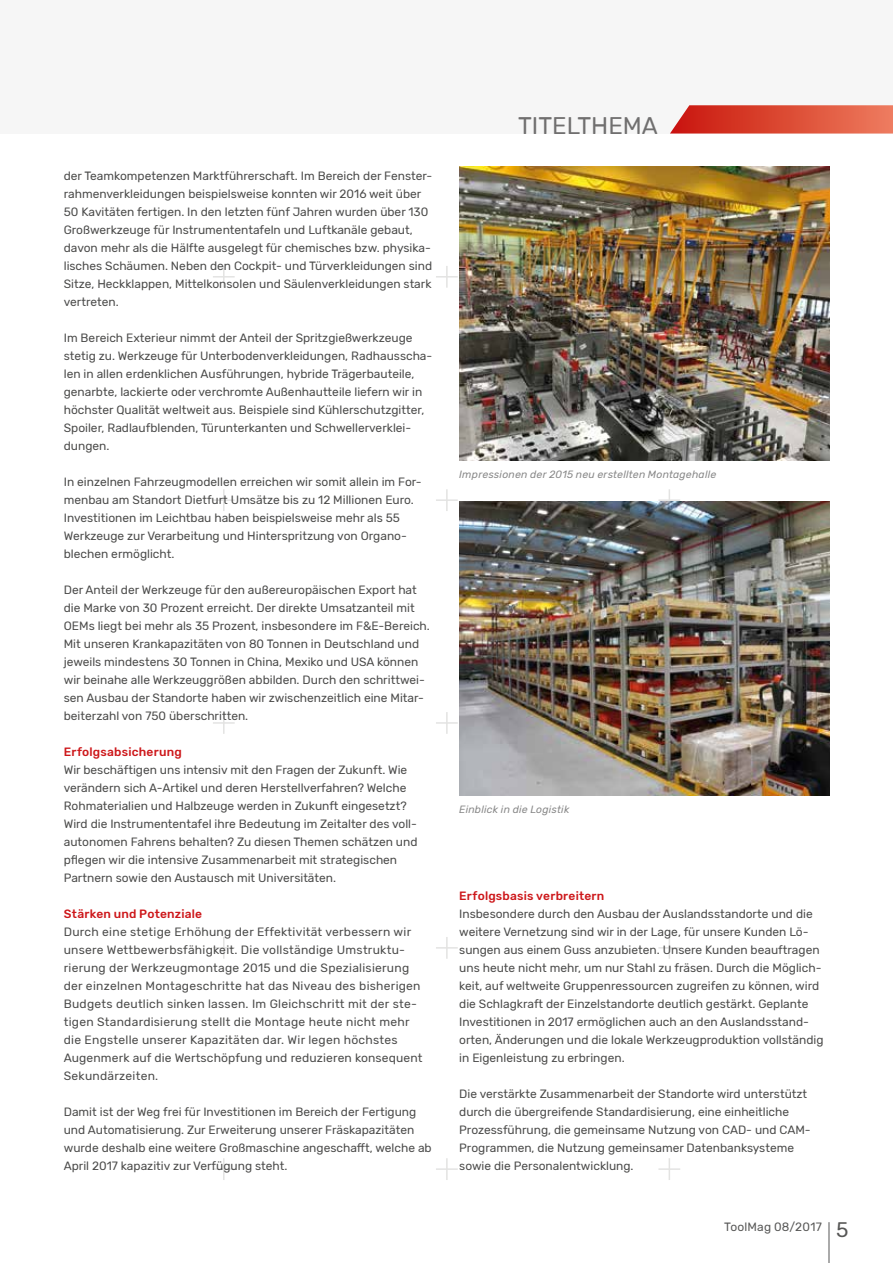
<style>
.page{position:relative;width:893px;height:1263px;background:#fff}
.page>*{position:absolute;margin:0;border:0;box-sizing:border-box;transform-origin:0 0}
.t1{font:24px "Rubik";color:#706f6f}
.t2{font:12px/18px "Rubik";color:#4a4a49}
.t3{font:12px/18px "Rubik";letter-spacing:.02em;color:#4a4a49}
.t4{font:500 12px "Rubik";letter-spacing:.015em;color:#cd171a}
.t5{font:12px "Rubik";letter-spacing:.015em;color:#575756}
.t6{font:italic 10.5px "Rubik";letter-spacing:.02em;color:#878787}
.s1{font-size:21px}
</style>
<div class="page">
<hr style="left:223px;top:489px;width:2px;height:22px;background:#e3e3e2">
<hr style="left:213px;top:499px;width:22px;height:2px;background:#e3e3e2">
<hr style="left:223px;top:266px;width:2px;height:22px;background:#e3e3e2">
<hr style="left:213px;top:276px;width:22px;height:2px;background:#e3e3e2">
<hr style="left:446px;top:489px;width:2px;height:22px;background:#e3e3e2">
<hr style="left:436px;top:499px;width:22px;height:2px;background:#e3e3e2">
<hr style="left:446px;top:266px;width:2px;height:22px;background:#e3e3e2">
<hr style="left:436px;top:276px;width:22px;height:2px;background:#e3e3e2">
<hr style="left:446px;top:712px;width:2px;height:22px;background:#e3e3e2">
<hr style="left:436px;top:722px;width:22px;height:2px;background:#e3e3e2">
<hr style="left:658px;top:499px;width:22px;height:2px;background:#e3e3e2">
<hr style="left:223px;top:937px;width:2px;height:22px;background:#e3e3e2">
<svg style="left:213px;top:947px;width:22px;height:1px"></svg>
<hr style="left:223px;top:712px;width:2px;height:22px;background:#e3e3e2">
<hr style="left:213px;top:722px;width:22px;height:2px;background:#e3e3e2">
<hr style="left:223px;top:1158px;width:2px;height:22px;background:#e3e3e2">
<hr style="left:213px;top:1168px;width:22px;height:2px;background:#e3e3e2">
<hr style="left:446px;top:937px;width:2px;height:22px;background:#e3e3e2">
<svg style="left:436px;top:947px;width:22px;height:1px"></svg>
<hr style="left:446px;top:1158px;width:2px;height:22px;background:#e3e3e2">
<hr style="left:436px;top:1168px;width:22px;height:2px;background:#e3e3e2">
<svg style="left:658px;top:937px;width:22px;height:22px"></svg>
<svg style="left:669px;top:1158px;width:1px;height:22px"></svg>
<hr style="left:658px;top:1168px;width:22px;height:2px;background:#e3e3e2">
<hr style="left:0;top:500px;width:1px;height:223px;background:#000">
<hr style="left:829px;top:1222px;width:1px;height:41px;background:#575756">
<div style="left:0;top:0;width:893px;height:134px;background:#f6f6f6"></div>
<svg style="left:670px;top:105px;width:223px;height:29px"></svg>
<img style="left:459px;top:167px;width:370px;height:293px">
<img style="left:459px;top:502px;width:370px;height:293px">
<p class="t2" style="left:64px;top:167px;width:370px">der Teamkompetenzen Marktführerschaft. I m Bereich der Fenster&shy;rahmenverkleidungen beispielsweise konnten wir 2016 weit über 50 Kavitäten fertigen. I n den letzten fünf Jahren wurden über 130<br>Großwerkzeuge für I nstrumententafeln und Luftkanäle gebaut, davon mehr als die Hälfte ausgelegt für chemisches bzw. physika&shy;lisches Schäumen. Neben den Cockpit- und Türverkleidungen sind Sitze, Heckklappen, Mittelkonsolen und Säulenverkleidungen stark vertreten.</p>
<p class="t2" style="left:64px;top:329px;width:370px">I m Bereich Exterieur nimmt der Anteil der Spritzgießwerkzeuge stetig zu. Werkzeuge für Unterbodenverkleidungen, Radhausscha&shy;len in allen erdenklichen Ausführungen, hybride Trägerbauteile, genarbte, lackierte oder verchromte Außenhautteile liefern wir in höchster Qualität weltweit aus. Beispiele sind Kühlerschutzgitter, Spoiler, Radlaufblenden, Türunterkanten und Schwellerverklei&shy;dungen.</p>
<p class="t2" style="left:64px;top:473px;width:359px">I n einzelnen Fahrzeugmodellen erreichen wir somit allein im For&shy;menbau am Standort Dietfurt Umsätze bis zu 12 Millionen Euro.<br>I nvestitionen im Leichtbau haben beispielsweise mehr als 55<br>Werkzeuge zur Verarbeitung und Hinterspritzung von Organo&shy;blechen ermöglicht.</p>
<p class="t2" style="left:64px;top:581px;width:368px">Der Anteil der Werkzeuge für den außereuropäischen Export hat die Marke von 30 Prozent erreicht. Der direkte Umsatzanteil mit OEMs liegt bei mehr als 35 Prozent, insbesondere im F&amp;E-Bereich.<br>Mit unseren Krankapazitäten von 80 Tonnen in Deutschland und jeweils mindestens 30 Tonnen in China, Mexiko und USA können wir beinahe alle Werkzeuggrößen abbilden. Durch den schrittwei&shy;sen Ausbau der Standorte haben wir zwischenzeitlich eine Mitar&shy;beiterzahl von 750 überschritten.</p>
<p class="t4" style="left:64px;top:745px;width:120px">Erfolgsabsicherung</p>
<p class="t2" style="left:64px;top:761px;width:355px">Wir beschäftigen uns intensiv mit den Fragen der Zukunft. Wie verändern sich A-Artikel und deren Herstellverfahren? Welche Rohmaterialien und Halbzeuge werden in Zukunft eingesetzt?<br>Wird die I nstrumententafel ihre Bedeutung im Zeitalter des voll&shy;autonomen Fahrens behalten? Zu diesen Themen schätzen und pflegen wir die intensive Zusammenarbeit mit strategischen Partnern sowie den Austausch mit Universitäten.</p>
<p class="t4" style="left:64px;top:907px;width:140px">Stärken und Potenziale</p>
<p class="t3" style="left:64px;top:923px;width:360px">Durch eine stetige Erhöhung der Effektivität verbessern wir unsere Wettbewerbsfähigkeit. Die vollständige Umstruktu&shy;rierung der Werkzeugmontage 2015 und die Spezialisierung der einzelnen Montageschritte hat das Niveau des bisherigen Budgets deutlich sinken lassen. I m Gleichschritt mit der ste&shy;tigen Standardisierung stellt die Montage heute nicht mehr die Engstelle unserer Kapazitäten dar. Wir legen höchstes Augenmerk auf die Wertschöpfung und reduzieren konsequent Sekundärzeiten.</p>
<p class="t2" style="left:64px;top:1103px;width:369px">Damit ist der Weg frei für I nvestitionen im Bereich der Fertigung und Automatisierung. Zur Erweiterung unserer Fräskapazitäten wurde deshalb eine weitere Großmaschine angeschafft, welche ab April 2017 kapazitiv zur Verfügung steht.</p>
<h1 class="t1" style="left:518px;top:112px;width:91px">Titelthema</h1>
<p class="t6" style="left:459px;top:468px;width:259px">Impressionen der 2015 neu erstellten Montagehalle</p>
<p class="t6" style="left:459px;top:804px;width:112px">Einblick in die Logistik</p>
<p class="t4" style="left:459px;top:889px;width:147px">Erfolgsbasis verbreitern</p>
<p class="t2" style="left:459px;top:905px;width:366px">I nsbesondere durch den Ausbau der Auslandsstandorte und die weitere Vernetzung sind wir in der Lage, für unsere Kunden Lö&shy;sungen aus einem Guss anzubieten. Unsere Kunden beauftragen uns heute nicht mehr, um nur Stahl zu fräsen. Durch die Möglich&shy;keit, auf weltweite Gruppenressourcen zugreifen zu können, wird die Schlagkraft der Einzelstandorte deutlich gestärkt. Geplante<br>I nvestitionen in 2017 ermöglichen auch an den Auslandsstand&shy;orten, Änderungen und die lokale Werkzeugproduktion vollständig in Eigenleistung zu erbringen.</p>
<p class="t2" style="left:459px;top:1085px;width:353px">Die verstärkte Zusammenarbeit der Standorte wird unterstützt durch die übergreifende Standardisierung, eine einheitliche Prozessführung, die gemeinsame Nutzung von CAD- und CAM-Programmen, die Nutzung gemeinsamer Datenbanksysteme sowie die Personalentwicklung.</p>
<p class="t5" style="left:724px;top:1220px;width:126px">ToolMag 08/2017 <span class="s1">5</span></p>
</div>
